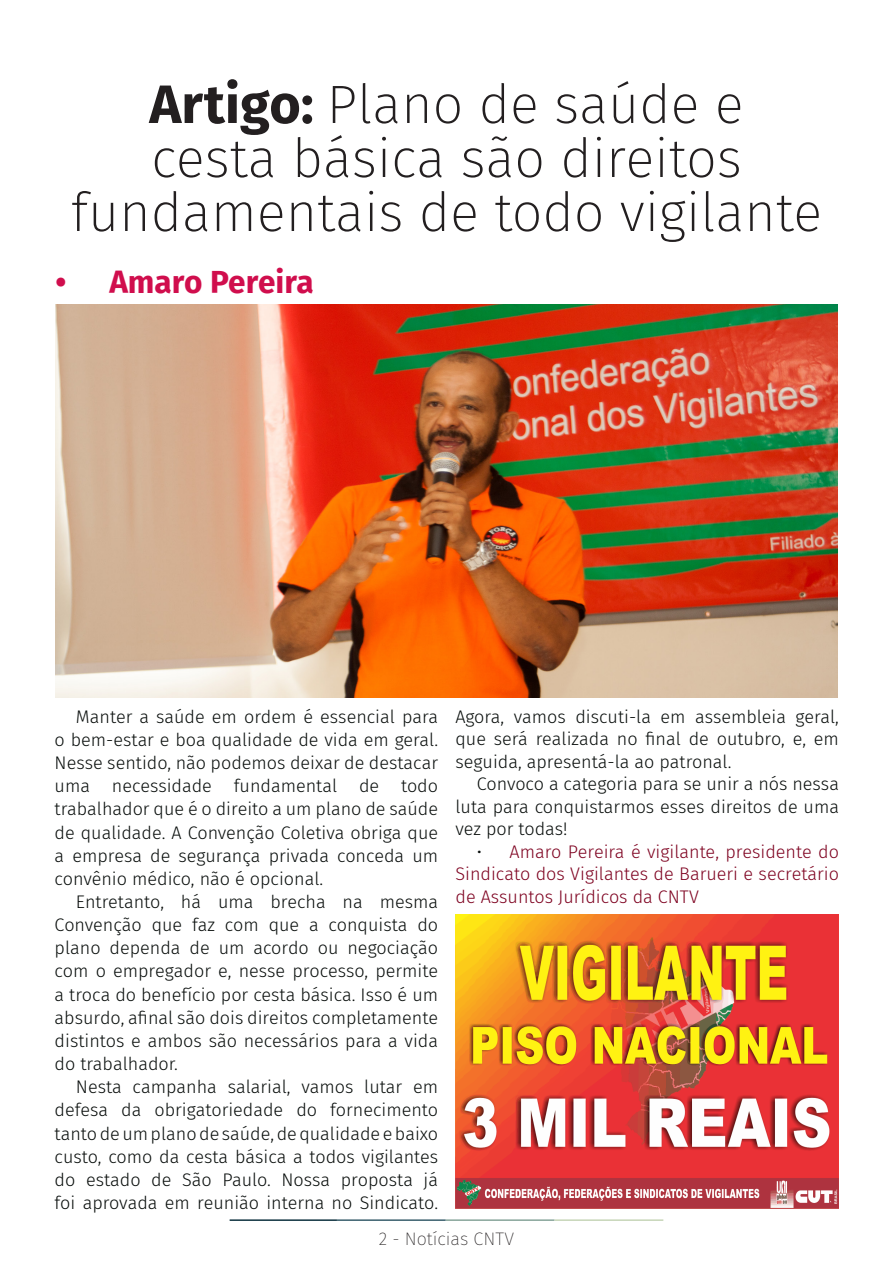
<style>
.page{position:relative;width:893px;height:1263px;background:#fff}
.page>*{position:absolute;margin:0;border:0;box-sizing:border-box;transform-origin:0 0}
.t1{font:200 54px/54px "Fira Sans";color:#231f20;text-align:center}
.t2{font:700 31.8px "Fira Sans";color:#d00e4d}
.t3{font:300 18.15px/23.1px "Fira Sans";color:#080d0b;text-align:justify}
.t4{font:300 18.15px/22.5px "Fira Sans";color:#7e0220;text-align:justify}
.t5{font:200 18px "Fira Sans";color:#231f20}
.s1{font-weight:700}
.s2{color:#080d0b}
</style>
<div class="page">
<hr style="left:230px;top:1219px;width:107px;height:2px;background:#0e323f">
<hr style="left:337px;top:1219px;width:109px;height:2px;background:#3a5f6d">
<hr style="left:446px;top:1219px;width:109px;height:2px;background:#87a59a">
<hr style="left:555px;top:1219px;width:108px;height:2px;background:#c6d5b7">
<img style="left:455px;top:914px;width:383px;height:295px">
<img style="left:55px;top:304px;width:783px;height:393px">
<p class="t1" style="left:71px;top:77px;width:753px"><span class="s1">Artigo:</span> Plano de saúde e<br>cesta básica são direitos fundamentais de todo vigilante</p>
<p class="t2" style="left:55px;top:255px;width:260px">• Amaro Pereira</p>
<p class="t3" style="left:55px;top:705px;width:385px;text-indent:21px">Manter a saúde em ordem é essencial para o bem-estar e boa qualidade de vida em geral.<br>Nesse sentido, não podemos deixar de destacar uma necessidade fundamental de todo trabalhador que é o direito a um plano de saúde de qualidade. A Convenção Coletiva obriga que a empresa de segurança privada conceda um convênio médico, não é opcional.</p>
<p class="t3" style="left:55px;top:890px;width:385px;text-indent:21px">Entretanto, há uma brecha na mesma Convenção que faz com que a conquista do plano dependa de um acordo ou negociação com o empregador e, nesse processo, permite a troca do benefício por cesta básica. Isso é um absurdo, afinal são dois direitos completamente distintos e ambos são necessários para a vida do trabalhador.</p>
<p class="t3" style="left:55px;top:1075px;width:385px;text-indent:21px">Nesta campanha salarial, vamos lutar em defesa da obrigatoriedade do fornecimento tanto de um plano de saúde, de qualidade e baixo custo, como da cesta básica a todos vigilantes do estado de São Paulo. Nossa proposta já foi aprovada em reunião interna no Sindicato.</p>
<p class="t3" style="left:455px;top:705px;width:385px;line-height:22.5px">Agora, vamos discuti-la em assembleia geral, que será realizada no final de outubro, e, em seguida, apresentá-la ao patronal.</p>
<p class="t3" style="left:455px;top:772px;width:385px;line-height:22.5px;text-indent:21px">Convoco a categoria para se unir a nós nessa luta para conquistarmos esses direitos de uma vez por todas!</p>
<p class="t4" style="left:455px;top:840px;width:385px;text-indent:21px"><span class="s2">•</span> Amaro Pereira é vigilante, presidente do Sindicato dos Vigilantes de Barueri e secretário de Assuntos Jurídicos da CNTV</p>
<p class="t5" style="left:379px;top:1226px;width:137px">2 - Notícias CNTV</p>
</div>
